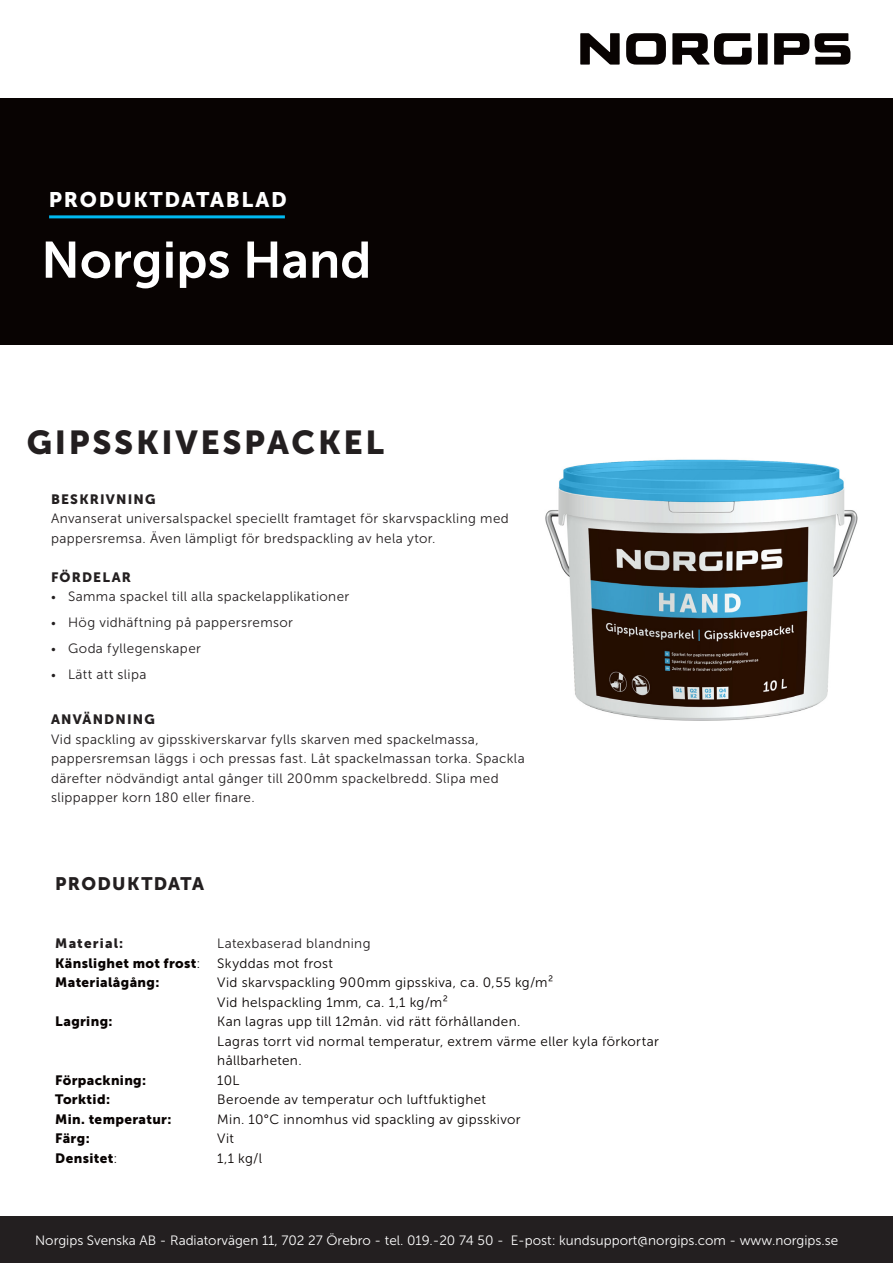
<style>
.page{position:relative;width:893px;height:1263px;background:#fff}
.page>*{position:absolute;margin:0;border:0;box-sizing:border-box;transform-origin:0 0}
.Avsnittsmal_1{font:51px "Museo Sans 700";color:#fff}
.t1{font:48px "Museo Sans 500";letter-spacing:.08em;color:#fff}
.t2{font:33px "Museo Sans 900";letter-spacing:.08em;color:#231f20}
.t3{font:21px "Museo Sans 900";letter-spacing:.08em;color:#fff}
.t4{font:18px "Museo Sans 900";letter-spacing:.07em;color:#231f20}
.t5{font:13.5px/19.5px "Museo Sans 300";letter-spacing:.03em;color:#231f20}
.t6{font:13.5px/19.5px "Museo Sans 300";letter-spacing:.03em;color:#080302}
.t7{font:13.5px "Museo Sans 300";color:#fff}
.t8{font:13.5px "Museo Sans 900";letter-spacing:.025em;color:#080302}
.t9{font:13.5px "Museo Sans 900";letter-spacing:.085em;color:#231f20}
.t10{font:12px "Museo Sans 500";letter-spacing:.02em;color:#fff}
.s1{font-size:12px}
.s2{font-family:"Museo Sans 300"}
</style>
<div class="page">
<div style="left:0;top:98px;width:893px;height:246px;background:#080302"></div>
<hr style="left:49px;top:215px;width:236px;height:3px;background:#00baf1">
<svg style="left:580px;top:33px;width:40px;height:32px"></svg>
<div style="left:758px;top:33px;width:10px;height:32px;background:#080302"></div>
<svg style="left:626px;top:33px;width:40px;height:32px"></svg>
<svg style="left:774px;top:33px;width:35px;height:32px"></svg>
<svg style="left:815px;top:33px;width:35px;height:32px"></svg>
<svg style="left:672px;top:33px;width:80px;height:32px"></svg>
<img style="left:545px;top:459px;width:313px;height:262px">
<div style="left:0;top:1216px;width:893px;height:47px;background:#231f20"></div>
<h3 class="t3" style="left:49px;top:187px;width:239px">PRODUKTDATABLAD</h3>
<h2 class="t1" style="left:49px;top:233px;width:253px">PRODUKT</h2>
<p class="Avsnittsmal_1" style="left:41px;top:232px;width:332px">Norgips Hand</p>
<p class="t2" style="left:27px;top:423px;width:359px">GIPSSKIVESPACKEL</p>
<p class="t9" style="left:51px;top:491px;width:106px">BESKRIVNING</p>
<p class="t5" style="left:51px;top:509px;width:459px">Anvanserat universalspackel speciellt framtaget för skarvspackling med pappersremsa. Även lämpligt för bredspackling av hela ytor.</p>
<p class="t9" style="left:51px;top:569px;width:82px">FÖRDELAR</p>
<p class="t5" style="left:51px;top:587px;width:300px"><span class="s1">•</span> Samma spackel till alla spackelapplikationer</p>
<p class="t5" style="left:51px;top:613px;width:244px"><span class="s1">•</span> Hög vidhäftning på pappersremsor</p>
<p class="t5" style="left:51px;top:639px;width:152px"><span class="s1">•</span> Goda fyllegenskaper</p>
<p class="t5" style="left:51px;top:665px;width:97px"><span class="s1">•</span> Lätt att slipa</p>
<p class="t9" style="left:51px;top:712px;width:105px">ANVÄNDNING</p>
<p class="t5" style="left:51px;top:729px;width:475px">Vid spackling av gipsskiverskarvar fylls skarven med spackelmassa, pappersremsan läggs i och pressas fast. Låt spackelmassan torka. Spackla därefter nödvändigt antal gånger till 200mm spackelbredd. Slipa med slippapper korn 180 eller finare.</p>
<p class="t4" style="left:55px;top:873px;width:150px">PRODUKTDATA</p>
<p class="t9" style="left:55px;top:936px;width:70px">Material:</p>
<p class="t5" style="left:217px;top:934px;width:155px">Latexbaserad blandning</p>
<p class="t8" style="left:55px;top:955px;width:279px">Känslighet mot frost<span class="s2">: Skyddas mot frost</span></p>
<p class="t8" style="left:55px;top:975px;width:106px">Materialågång:</p>
<p class="t6" style="left:217px;top:973px;width:337px">Vid skarvspackling 900mm gipsskiva, ca. 0,55 kg/m²</p>
<p class="t6" style="left:217px;top:992px;width:232px">Vid helspackling 1mm, ca. 1,1 kg/m²</p>
<p class="t8" style="left:55px;top:1014px;width:59px">Lagring:</p>
<p class="t6" style="left:217px;top:1012px;width:305px">Kan lagras upp till 12mån. vid rätt förhållanden.</p>
<p class="t6" style="left:217px;top:1031px;width:443px">Lagras torrt vid normal temperatur, extrem värme eller kyla förkortar hållbarheten.</p>
<p class="t8" style="left:55px;top:1072px;width:92px">Förpackning:</p>
<p class="t6" style="left:217px;top:1070px;width:24px">10L</p>
<p class="t8" style="left:55px;top:1092px;width:56px">Torktid:</p>
<p class="t6" style="left:217px;top:1090px;width:270px">Beroende av temperatur och luftfuktighet</p>
<p class="t8" style="left:55px;top:1111px;width:118px">Min. temperatur:</p>
<p class="t6" style="left:217px;top:1109px;width:305px">Min. 10°C innomhus vid spackling av gipsskivor</p>
<p class="t8" style="left:55px;top:1131px;width:36px">Färg:</p>
<p class="t6" style="left:217px;top:1129px;width:18px">Vit</p>
<p class="t8" style="left:55px;top:1150px;width:64px">Densitet<span class="s2">:</span></p>
<p class="t6" style="left:217px;top:1148px;width:46px">1,1 kg/l</p>
<p class="t7" style="left:35px;top:1233px;width:805px">Norgips Svenska AB - Radiatorvägen 11, 702 27 Örebro - tel. 019.-20 74 50 - E-post: kundsupport@norgips.com - www.norgips.se</p>
<p class="t10" style="left:73px;top:1238px;width:748px">Norgips Norge AS – Postboks 655 Strømsø, 3003 Drammen – Tel.: 33 78 48 00 – Epost: norgips@norgips.com – www.norgips.no</p>
</div>
